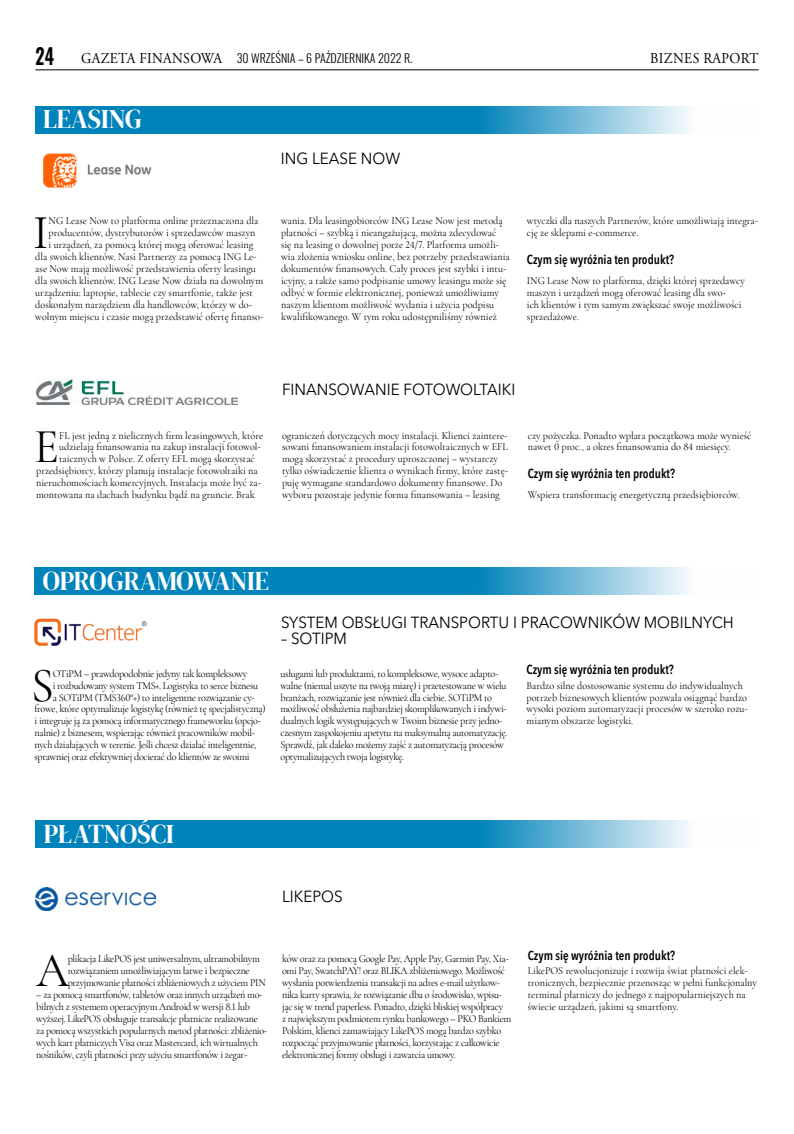
<style>
.page{position:relative;width:794px;height:1134px;background:#fff}
.page>*{position:absolute;margin:0;border:0;box-sizing:border-box;transform-origin:0 0}
.t1{font:48.8px "Cormorant Garamond";color:#000;scale:.95 1}
.t2{font:27px "DM Serif Display";letter-spacing:-.005em;color:#fff;scale:.95 1}
.t3{font:16px "Avenir Next LT Pro";color:#000;scale:.95 1}
.t4{font:15px "Adobe Garamond Pro";letter-spacing:.025em;color:#000;scale:.92 1}
.t5{font:600 condensed 13px "Avenir Next LT Pro";color:#000;scale:.95 1}
.t6{font:300 12px "Oswald";color:#000}
.t7{font:10.7px/11.9px "Cormorant Garamond";color:#000;scale:.95 1}
.t8{font:10.7px/11.9px "Cormorant Garamond";letter-spacing:-.03em;color:#000;scale:.95 1}
.s1{font-weight:600;font-size:22px}
.s2{font-family:"Adobe Garamond Pro";font-weight:400;font-size:15px}
</style>
<div class="page">
<hr style="left:35px;top:70px;width:723px;height:1px;background:#000">
<svg style="left:35px;top:106px;width:654px;height:27px;background:#2796c4"></svg>
<img style="left:43px;top:153px;width:109px;height:35px">
<img style="left:36px;top:379px;width:202px;height:25px">
<svg style="left:34px;top:568px;width:654px;height:27px;background:#2795c4"></svg>
<img style="left:34px;top:618px;width:111px;height:28px">
<svg style="left:142px;top:621px;width:5px;height:5px"></svg>
<svg style="left:35px;top:820px;width:654px;height:28px;background:#2795c4"></svg>
<img style="left:35px;top:888px;width:120px;height:22px">
<p class="t6" style="left:35px;top:47px;width:378px"><span class="s1">24</span> <span class="s2">GAZETA FINANSOWA</span> 30 WRZEŚNIA – 6 PAŹDZIERNIKA 2022 R.</p>
<h3 class="t4" style="left:650px;top:49px;width:119px">BIZNES RAPORT</h3>
<h2 class="t2" style="left:43px;top:103px;width:105px">LEASING</h2>
<h3 class="t3" style="left:281px;top:149px;width:127px">ING LEASE NOW</h3>
<h1 class="t1" style="left:33px;top:203px;width:18px">I</h1>
<p class="t7" style="left:49px;top:215px;width:222px">NG Lease Now to platforma online przeznaczona dla</p>
<p class="t7" style="left:49px;top:227px;width:219px">producentów, dystrybutorów i sprzedawców maszyn</p>
<p class="t7" style="left:49px;top:239px;width:217px">i urządzeń, za pomocą której mogą oferować leasing</p>
<p class="t7" style="left:35px;top:251px;width:234px">dla swoich klientów. Nasi Partnerzy za pomocą ING Le-</p>
<p class="t7" style="left:35px;top:262px;width:234px">ase Now mają możliwość przedstawienia oferty leasingu</p>
<p class="t7" style="left:35px;top:274px;width:241px">dla swoich klientów. ING Lease Now działa na dowolnym</p>
<p class="t7" style="left:35px;top:286px;width:231px">urządzeniu: laptopie, tablecie czy smartfonie, także jest</p>
<p class="t7" style="left:35px;top:298px;width:230px">doskonałym narzędziem dla handlowców, którzy w do-</p>
<p class="t7" style="left:35px;top:310px;width:242px">wolnym miejscu i czasie mogą przedstawić ofertę finanso-</p>
<p class="t7" style="left:281px;top:215px;width:242px">wania. Dla leasingobiorców ING Lease Now jest metodą płatności – szybką i nieangażującą, można zdecydować<br>się na leasing o dowolnej porze 24/7. Platforma umożli&shy;wia złożenia wniosku online, bez potrzeby przedstawiania dokumentów finansowych. Cały proces jest szybki i intu&shy;icyjny, a także samo podpisanie umowy leasingu może się odbyć w formie elektronicznej, ponieważ umożliwiamy naszym klientom możliwość wydania i użycia podpisu kwalifikowanego. W tym roku udostępniliśmy również</p>
<p class="t7" style="left:527px;top:215px;width:245px">wtyczki dla naszych Partnerów, które umożliwiają integra&shy;cję ze sklepami e-commerce.</p>
<p class="t5" style="left:527px;top:251px;width:156px">Czym się wyróżnia ten produkt?</p>
<p class="t7" style="left:527px;top:274px;width:231px">ING Lease Now to platforma, dzięki której sprzedawcy maszyn i urządzeń mogą oferować leasing dla swo-<br>ich klientów i tym samym zwiększać swoje możliwości sprzedażowe.</p>
<h1 class="t1" style="left:34px;top:417px;width:28px">E</h1>
<p class="t7" style="left:59px;top:429px;width:216px">FL jest jedną z nielicznych firm leasingowych, które</p>
<p class="t7" style="left:59px;top:441px;width:214px">udzielają finansowania na zakup instalacji fotowol-</p>
<p class="t7" style="left:59px;top:453px;width:207px">taicznych w Polsce. Z oferty EFL mogą skorzystać</p>
<p class="t7" style="left:36px;top:465px;width:235px">przedsiębiorcy, którzy planują instalacje fotowoltaiki na</p>
<p class="t7" style="left:36px;top:477px;width:238px">nieruchomościach komercyjnych. Instalacja może być za-</p>
<p class="t7" style="left:36px;top:489px;width:231px">montowana na dachach budynku bądź na gruncie. Brak</p>
<h3 class="t3" style="left:282px;top:379px;width:247px">FINANSOWANIE FOTOWOLTAIKI</h3>
<p class="t7" style="left:282px;top:429px;width:239px">ograniczeń dotyczących mocy instalacji. Klienci zaintere&shy;sowani finansowaniem instalacji fotowoltaicznych w EFL mogą skorzystać z procedury uproszczonej – wystarczy tylko oświadczenie klienta o wynikach firmy, które zastę&shy;puję wymagane standardowo dokumenty finansowe. Do wyboru pozostaje jedynie forma finansowania – leasing</p>
<p class="t7" style="left:528px;top:429px;width:237px">czy pożyczka. Ponadto wpłata początkowa może wynieść nawet 0 proc., a okres finansowania do 84 miesięcy.</p>
<p class="t5" style="left:528px;top:466px;width:156px">Czym się wyróżnia ten produkt?</p>
<p class="t7" style="left:528px;top:489px;width:224px">Wspiera transformację energetyczną przedsiębiorców.</p>
<h2 class="t2" style="left:43px;top:565px;width:239px">OPROGRAMOWANIE</h2>
<h1 class="t1" style="left:31px;top:655px;width:25px">S</h1>
<p class="t8" style="left:53px;top:667px;width:206px">OTiPM – prawdopodobnie jedyny tak kompleksowy</p>
<p class="t8" style="left:53px;top:679px;width:218px">i rozbudowany system TMS+. Logistyka to serce biznesu</p>
<p class="t8" style="left:53px;top:691px;width:214px">a SOTiPM (TMS360°+) to inteligentne rozwiązanie cy-</p>
<p class="t8" style="left:34px;top:703px;width:245px">frowe, które optymalizuje logistykę (również tę specjalistyczną)</p>
<p class="t8" style="left:34px;top:715px;width:240px">i integruje ją za pomocą informatycznego frameworku (opcjo-</p>
<p class="t8" style="left:34px;top:727px;width:234px">nalnie) z biznesem, wspierając również pracowników mobil-</p>
<p class="t8" style="left:34px;top:739px;width:235px">nych działających w terenie. Jeśli chcesz działać inteligentnie,</p>
<p class="t8" style="left:34px;top:751px;width:228px">sprawniej oraz efektywniej docierać do klientów ze swoimi</p>
<h3 class="t3" style="left:281px;top:613px;width:478px">SYSTEM OBSŁUGI TRANSPORTU I PRACOWNIKÓW MOBILNYCH</h3>
<h3 class="t3" style="left:281px;top:629px;width:71px">– SOTIPM</h3>
<p class="t8" style="left:280px;top:667px;width:240px">usługami lub produktami, to kompleksowe, wysoce adapto&shy;walne (niemal uszyte na twoją miarę) i przetestowane w wielu branżach, rozwiązanie jest również dla ciebie. SOTiPM to możliwość obsłużenia najbardziej skomplikowanych i indywi&shy;dualnych logik występujących w Twoim biznesie przy jedno&shy;czesnym zaspokojeniu apetytu na maksymalną automatyzację.<br>Sprawdź, jak daleko możemy zajść z automatyzacją procesów optymalizujących twoja logistykę.</p>
<p class="t5" style="left:526px;top:661px;width:156px">Czym się wyróżnia ten produkt?</p>
<p class="t7" style="left:526px;top:679px;width:234px">Bardzo silne dostosowanie systemu do indywidualnych potrzeb biznesowych klientów pozwala osiągnąć bardzo wysoki poziom automatyzacji procesów w szeroko rozu&shy;mianym obszarze logistyki.</p>
<h2 class="t2" style="left:44px;top:818px;width:138px">PŁATNOŚCI</h2>
<h3 class="t3" style="left:282px;top:887px;width:65px">LIKEPOS</h3>
<h1 class="t1" style="left:37px;top:941px;width:36px">A</h1>
<p class="t8" style="left:68px;top:953px;width:210px">plikacja LikePOS jest uniwersalnym, ultramobilnym rozwiązaniem umożliwiającym łatwe i bezpieczne przyjmowanie płatności zbliżeniowych z użyciem PIN</p>
<p class="t8" style="left:36px;top:989px;width:245px">– za pomocą smartfonów, tabletów oraz innych urządzeń mo&shy;bilnych z systemem operacyjnym Android w wersji 8.1 lub wyższej. LikePOS obsługuje transakcje płatnicze realizowane za pomocą wszystkich popularnych metod płatności: zbliżenio&shy;wych kart płatniczych Visa oraz Mastercard, ich wirtualnych nośników, czyli płatności przy użyciu smartfonów i zegar-</p>
<p class="t8" style="left:282px;top:953px;width:243px">ków oraz za pomocą Google Pay, Apple Pay, Garmin Pay, Xia&shy;omi Pay, SwatchPAY! oraz BLIKA zbliżeniowego. Możliwość wysłania potwierdzenia transakcji na adres e-mail użytkow&shy;nika karty sprawia, że rozwiązanie dba o środowisko, wpisu&shy;jąc się w trend paperless. Ponadto, dzięki bliskiej współpracy<br>z największym podmiotem rynku bankowego – PKO Bankiem Polskim, klienci zamawiający LikePOS mogą bardzo szybko rozpocząć przyjmowanie płatności, korzystając z całkowicie elektronicznej formy obsługi i zawarcia umowy.</p>
<p class="t5" style="left:528px;top:947px;width:156px">Czym się wyróżnia ten produkt?</p>
<p class="t7" style="left:528px;top:965px;width:243px">LikePOS rewolucjonizuje i rozwija świat płatności elek&shy;tronicznych, bezpiecznie przenosząc w pełni funkcjonalny terminal płatniczy do jednego z najpopularniejszych na świecie urządzeń, jakimi są smartfony.</p>
</div>
